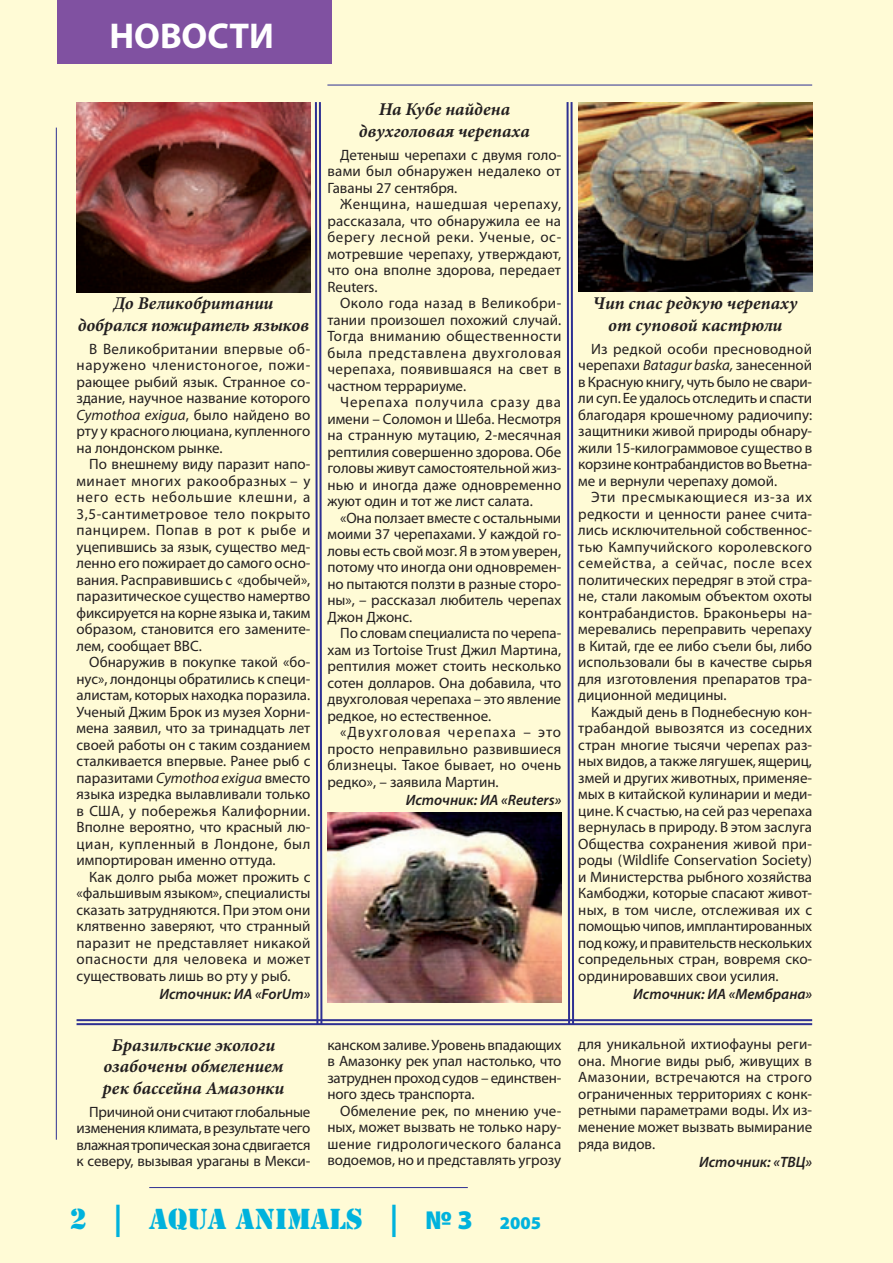
<style>
.page{position:relative;width:893px;height:1263px;background:#fffbd6}
.page>*{position:absolute;margin:0;border:0;box-sizing:border-box;transform-origin:0 0}
.t1{font:700 36px "Myriad Pro";color:#fff}
.t2{font:27px "Stencil Std";color:#00b2dd}
.t3{font:italic 700 18px/21.6px "Minion Pro";color:#231f20;text-align:center}
.t4{font:15px/16.5px "Myriad Pro";color:#231f20;text-align:justify}
.t5{font:italic 600 15px "Myriad Pro";color:#231f20}
.s1{font-style:italic}
.s2{font-family:"Myriad Pro";font-weight:900}
.s3{font-family:"Myriad Pro";font-weight:900;font-size:18px}
</style>
<div class="page">
<div style="left:57px;top:0;width:275px;height:64px;background:#8051a1"></div>
<hr style="left:327px;top:85px;width:485px;height:1px;background:#2e3092">
<hr style="left:56px;top:128px;width:1px;height:1012px;background:#2e3092">
<hr style="left:149px;top:1187px;width:319px;height:1px;background:#2e3092">
<img style="left:578px;top:102px;width:234px;height:189px">
<img style="left:327px;top:812px;width:234px;height:190px">
<img style="left:77px;top:102px;width:234px;height:190px">
<hr style="left:77px;top:1019px;width:735px;height:2px;background:#2e3092">
<hr style="left:77px;top:1023px;width:735px;height:2px;background:#2e3092">
<svg style="left:314px;top:102px;width:9px;height:924px"></svg>
<svg style="left:566px;top:102px;width:9px;height:924px"></svg>
<h1 class="t1" style="left:109px;top:12px;width:166px">НОВОСТИ</h1>
<p class="t3" style="left:78px;top:292px;width:233px">До Великобритании добрался пожиратель языков</p>
<p class="t4" style="left:77px;top:340px;width:235px;text-indent:13px">В Великобритании впервые об&shy;наружено членистоногое, пожи&shy;рающее рыбий язык. Странное со&shy;здание, научное название которого <span class="s1">Cymothoa exigua</span>, было найдено во рту у красного люциана, купленного на лондонском рынке.</p>
<p class="t4" style="left:77px;top:456px;width:235px;text-indent:13px">По внешнему виду паразит напо&shy;минает многих ракообразных – у него есть небольшие клешни, а 3,5-сантиметровое тело покрыто панцирем. Попав в рот к рыбе и уцепившись за язык, существо мед&shy;ленно его пожирает до самого осно&shy;вания. Расправившись с «добычей», паразитическое существо намертво фиксируется на корне языка и, таким образом, становится его замените&shy;лем, сообщает BBC.</p>
<p class="t4" style="left:77px;top:654px;width:235px;text-indent:13px">Обнаружив в покупке такой «бо&shy;нус», лондонцы обратились к специ&shy;алистам, которых находка поразила.<br>Ученый Джим Брок из музея Хорни&shy;мена заявил, что за тринадцать лет своей работы он с таким созданием сталкивается впервые. Ранее рыб с паразитами <span class="s1">Cymothoa exigua</span> вместо языка изредка вылавливали только в США, у побережья Калифорнии.<br>Вполне вероятно, что красный лю&shy;циан, купленный в Лондоне, был импортирован именно оттуда.</p>
<p class="t4" style="left:77px;top:868px;width:235px;text-indent:13px">Как долго рыба может прожить с «фальшивым языком», специалисты сказать затрудняются. При этом они клятвенно заверяют, что странный паразит не представляет никакой опасности для человека и может существовать лишь во рту у рыб.</p>
<p class="t5" style="left:159px;top:984px;width:152px">Источник: ИА «ForUm»</p>
<p class="t3" style="left:103px;top:1034px;width:183px">Бразильские экологи озабочены обмелением рек бассейна Амазонки</p>
<p class="t4" style="left:77px;top:1103px;width:235px;text-indent:13px">Причиной они считают глобальные изменения климата, в результате чего влажная тропическая зона сдвигается к северу, вызывая ураганы в Мекси-</p>
<p class="t3" style="left:359px;top:98px;width:172px">На Кубе найдена двухголовая черепаха</p>
<p class="t4" style="left:327px;top:146px;width:235px;text-indent:13px">Детеныш черепахи с двумя голо&shy;вами был обнаружен недалеко от Гаваны 27 сентября.</p>
<p class="t4" style="left:327px;top:196px;width:235px;text-indent:13px">Женщина, нашедшая черепаху, рассказала, что обнаружила ее на берегу лесной реки. Ученые, ос&shy;мотревшие черепаху, утверждают, что она вполне здорова, передает Reuters.</p>
<p class="t4" style="left:327px;top:295px;width:235px;text-indent:13px">Около года назад в Великобри&shy;тании произошел похожий случай.<br>Тогда вниманию общественности была представлена двухголовая черепаха, появившаяся на свет в частном террариуме.</p>
<p class="t4" style="left:327px;top:394px;width:235px;text-indent:13px">Черепаха получила сразу два имени – Соломон и Шеба. Несмотря на странную мутацию, 2-месячная рептилия совершенно здорова. Обе головы живут самостоятельной жиз&shy;нью и иногда даже одновременно жуют один и тот же лист салата.</p>
<p class="t4" style="left:327px;top:509px;width:235px;text-indent:13px">«Она ползает вместе с остальными моими 37 черепахами. У каждой го&shy;ловы есть свой мозг. Я в этом уверен, потому что иногда они одновремен&shy;но пытаются ползти в разные сторо&shy;ны», – рассказал любитель черепах Джон Джонс.</p>
<p class="t4" style="left:327px;top:625px;width:235px;text-indent:13px">По словам специалиста по черепа&shy;хам из Tortoise Trust Джил Мартина, рептилия может стоить несколько сотен долларов. Она добавила, что двухголовая черепаха – это явление редкое, но естественное.</p>
<p class="t4" style="left:327px;top:724px;width:235px;text-indent:13px">«Двухголовая черепаха – это просто неправильно развившиеся близнецы. Такое бывает, но очень редко», – заявила Мартин.</p>
<p class="t5" style="left:406px;top:790px;width:157px">Источник: ИА «Reuters»</p>
<p class="t4" style="left:327px;top:1036px;width:235px">канском заливе. Уровень впадающих в Амазонку рек упал настолько, что затруднен проход судов – единствен&shy;ного здесь транспорта.</p>
<p class="t4" style="left:327px;top:1102px;width:235px;text-indent:13px">Обмеление рек, по мнению уче&shy;ных, может вызвать не только нару&shy;шение гидрологического баланса водоемов, но и представлять угрозу</p>
<h2 class="t2" style="left:114px;top:1201px;width:429px">| Aqua ANIMALS | <span class="s2">№ 3</span> <span class="s3">2005</span></h2>
<p class="t3" style="left:593px;top:292px;width:206px">Чип спас редкую черепаху от суповой кастрюли</p>
<p class="t4" style="left:578px;top:340px;width:235px;text-indent:13px">Из редкой особи пресноводной черепахи <span class="s1">Batagur baska,</span> занесенной в Красную книгу, чуть было не свари&shy;ли суп. Ее удалось отследить и спасти благодаря крошечному радиочипу: защитники живой природы обнару&shy;жили 15-килограммовое существо в корзине контрабандистов во Вьетна&shy;ме и вернули черепаху домой.</p>
<p class="t4" style="left:578px;top:489px;width:235px;text-indent:13px">Эти пресмыкающиеся из-за их редкости и ценности ранее счита&shy;лись исключительной собственнос&shy;тью Кампучийского королевского семейства, а сейчас, после всех политических передряг в этой стра&shy;не, стали лакомым объектом охоты контрабандистов. Браконьеры на&shy;меревались переправить черепаху в Китай, где ее либо съели бы, либо использовали бы в качестве сырья для изготовления препаратов тра&shy;диционной медицины.</p>
<p class="t4" style="left:578px;top:703px;width:235px;text-indent:13px">Каждый день в Поднебесную кон&shy;трабандой вывозятся из соседних стран многие тысячи черепах раз&shy;ных видов, а также лягушек, ящериц, змей и других животных, применяе&shy;мых в китайской кулинарии и меди&shy;цине. К счастью, на сей раз черепаха вернулась в природу. В этом заслуга Общества сохранения живой при&shy;роды (Wildlife Conservation Society) и Министерства рыбного хозяйства Камбоджи, которые спасают живот&shy;ных, в том числе, отслеживая их с помощью чипов, имплантированных под кожу, и правительств нескольких сопредельных стран, вовремя ско&shy;ординировавших свои усилия.</p>
<p class="t5" style="left:633px;top:984px;width:180px">Источник: ИА «Мембрана»</p>
<p class="t4" style="left:578px;top:1036px;width:235px">для уникальной ихтиофауны реги&shy;она. Многие виды рыб, живущих в Амазонии, встречаются на строго ограниченных территориях с конк&shy;ретными параметрами воды. Их из&shy;менение может вызвать вымирание ряда видов.</p>
<p class="t5" style="left:699px;top:1152px;width:115px">Источник: «ТВЦ»</p>
</div>
